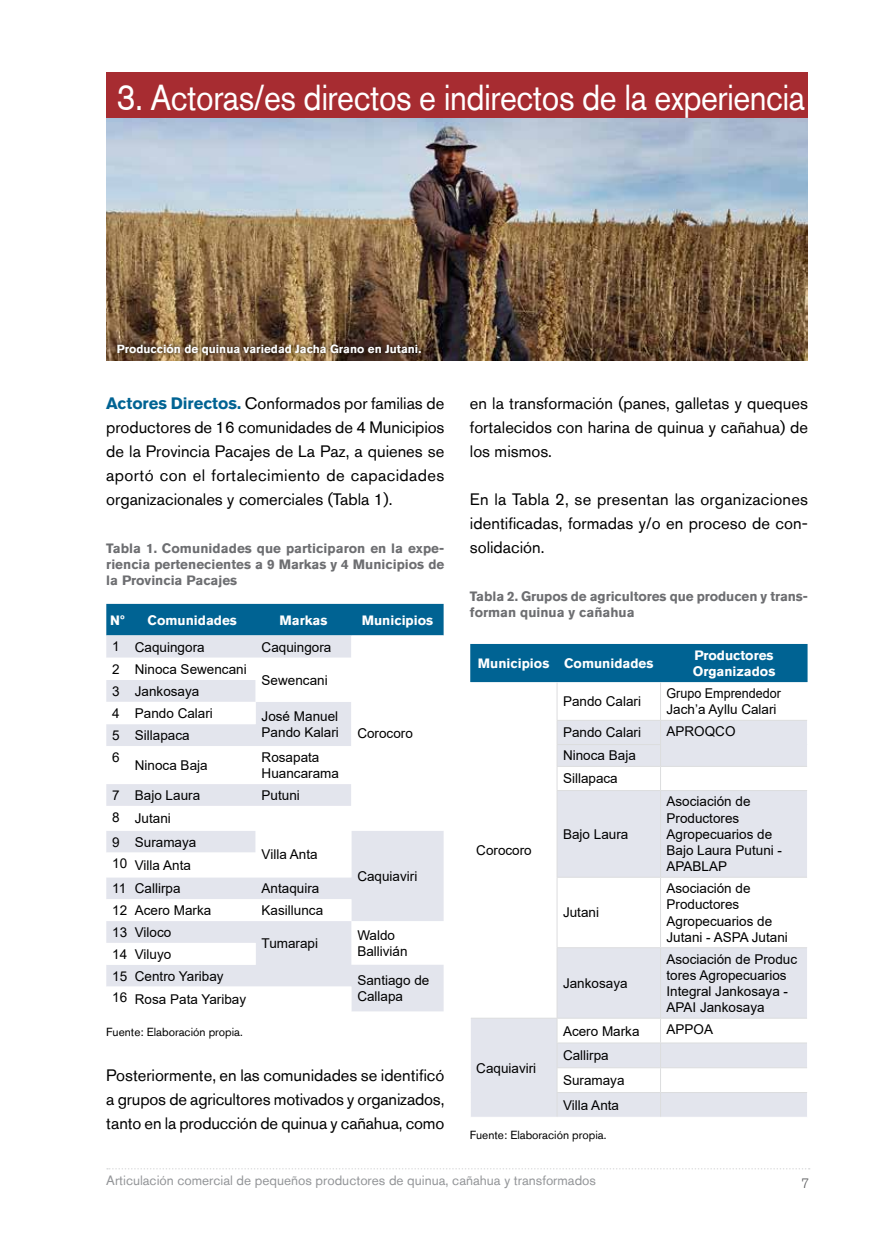
<style>
.page{position:relative;width:893px;height:1234px;background:#fff}
.page>*{position:absolute;margin:0;border:0;box-sizing:border-box;transform-origin:0 0}
.t1{font:36px "Akzidenz Grotesk Std";letter-spacing:-.015em;color:#fff;scale:.9 1}
.t2{font:16.5px/24px "Akzidenz Grotesk Std";color:#000;text-align:justify}
.t3{font:13.5px/16.2px "Arial";color:#000}
.t4{font:700 13.5px/16.2px "Akzidenz Grotesk Std";color:#6d6e71;text-align:justify}
.t5{font:13.5px "Akzidenz Grotesk Std";color:#939598}
.t6{font:700 13.5px/16.2px "Akzidenz Grotesk Std";color:#fff}
.t7{font:13.5px/16.2px "Arial";color:#000;scale:.93 1}
.t8{font:300 13.5px "Akzidenz Grotesk Std";color:#58595b}
.t9{font:11.7px "Akzidenz Grotesk Std";color:#000}
.t10{font:700 11.7px "Akzidenz Grotesk Std";color:#fff}
.s1{font-weight:700;color:#006393}
</style>
<div class="page">
<svg style="left:107px;top:1168px;width:703px;height:1px"></svg>
<img style="left:106px;top:118px;width:702px;height:242px">
<div style="left:106px;top:72px;width:702px;height:46px;background:#a72c31"></div>
<div style="left:106px;top:603px;width:338px;height:32px;background:#006393"></div>
<svg style="left:106px;top:635px;width:338px;height:376px"></svg>
<svg style="left:106px;top:805px;width:23px;height:206px"></svg>
<div style="left:470px;top:644px;width:337px;height:38px;background:#006393"></div>
<svg style="left:471px;top:720px;width:336px;height:396px;fill:#e3e5ed"></svg>
<hr style="left:557px;top:682px;width:1px;height:37px;background:#dcddde">
<hr style="left:660px;top:682px;width:1px;height:37px;background:#dcddde">
<hr style="left:557px;top:719px;width:103px;height:1px;background:#dcddde">
<hr style="left:660px;top:719px;width:147px;height:1px;background:#dcddde">
<hr style="left:557px;top:744px;width:104px;height:1px;background:#dcddde">
<hr style="left:557px;top:765px;width:103px;height:1px;background:#dcddde">
<svg style="left:557px;top:720px;width:1px;height:70px"></svg>
<hr style="left:660px;top:765px;width:147px;height:1px;background:#dcddde">
<svg style="left:660px;top:720px;width:1px;height:70px"></svg>
<hr style="left:557px;top:790px;width:103px;height:1px;background:#dcddde">
<hr style="left:557px;top:790px;width:1px;height:86px;background:#dcddde">
<hr style="left:660px;top:790px;width:147px;height:1px;background:#dcddde">
<hr style="left:660px;top:790px;width:1px;height:86px;background:#dcddde">
<hr style="left:557px;top:876px;width:103px;height:1px;background:#dcddde">
<hr style="left:557px;top:877px;width:1px;height:70px;background:#dcddde">
<hr style="left:660px;top:876px;width:147px;height:1px;background:#dcddde">
<hr style="left:660px;top:877px;width:1px;height:70px;background:#dcddde">
<hr style="left:557px;top:947px;width:103px;height:1px;background:#dcddde">
<hr style="left:557px;top:947px;width:1px;height:70px;background:#dcddde">
<hr style="left:660px;top:947px;width:147px;height:1px;background:#dcddde">
<hr style="left:660px;top:947px;width:1px;height:70px;background:#dcddde">
<hr style="left:471px;top:1017px;width:86px;height:1px;background:#dcddde">
<hr style="left:557px;top:1017px;width:103px;height:1px;background:#dcddde">
<hr style="left:660px;top:1017px;width:147px;height:1px;background:#dcddde">
<hr style="left:557px;top:1042px;width:103px;height:1px;background:#dcddde">
<hr style="left:660px;top:1042px;width:147px;height:1px;background:#dcddde">
<hr style="left:557px;top:1067px;width:103px;height:1px;background:#dcddde">
<hr style="left:660px;top:1067px;width:147px;height:1px;background:#dcddde">
<hr style="left:557px;top:1091px;width:103px;height:1px;background:#dcddde">
<svg style="left:557px;top:1018px;width:1px;height:98px"></svg>
<hr style="left:660px;top:1091px;width:147px;height:1px;background:#dcddde">
<svg style="left:660px;top:1018px;width:1px;height:98px"></svg>
<div style="left:113px;top:340px;width:312px;height:19px;background:#000;opacity:.75"></div>
<h1 class="t1" style="left:117px;top:76px;width:766px">3. Actoras/es directos e indirectos de la experiencia</h1>
<p class="t10" style="left:117px;top:342px;width:306px">Producción de quinua variedad Jacha Grano en Jutani.</p>
<p class="t2" style="left:106px;top:390px;width:340px"><span class="s1">Actores Directos.</span> Conformados por familias de productores de 16 comunidades de 4 Municipios de la Provincia Pacajes de La Paz, a quienes se aportó con el fortalecimiento de capacidades organizacionales y comerciales (Tabla 1).</p>
<p class="t4" style="left:106px;top:539px;width:340px">Tabla 1. Comunidades que participaron en la expe&shy;riencia pertenecientes a 9 Markas y 4 Municipios de la Provincia Pacajes</p>
<p class="t6" style="left:110px;top:611px;width:16px">Nº</p>
<p class="t6" style="left:148px;top:611px;width:91px">Comunidades</p>
<p class="t6" style="left:280px;top:611px;width:49px">Markas</p>
<p class="t6" style="left:362px;top:611px;width:73px">Municipios</p>
<p class="t3" style="left:112px;top:638px;width:94px">1 Caquingora</p>
<p class="t3" style="left:262px;top:638px;width:71px">Caquingora</p>
<p class="t3" style="left:112px;top:660px;width:136px">2 Ninoca Sewencani</p>
<p class="t3" style="left:112px;top:679px;width:102px;line-height:22px">3 Jankosaya<br>4 Pando Calari</p>
<p class="t3" style="left:262px;top:671px;width:68px">Sewencani</p>
<p class="t3" style="left:262px;top:707px;width:78px">José Manuel</p>
<p class="t3" style="left:112px;top:727px;width:79px">5 Sillapaca</p>
<p class="t3" style="left:262px;top:723px;width:79px">Pando Kalari</p>
<p class="t3" style="left:112px;top:748px;width:9px">6</p>
<p class="t3" style="left:135px;top:756px;width:74px">Ninoca Baja</p>
<p class="t3" style="left:262px;top:748px;width:79px">Rosapata<br>Huancarama</p>
<p class="t3" style="left:112px;top:786px;width:89px">7 Bajo Laura</p>
<p class="t3" style="left:262px;top:786px;width:40px">Putuni</p>
<p class="t3" style="left:112px;top:806px;width:86px;line-height:23.2px">8 Jutani<br>9 Suramaya</p>
<p class="t3" style="left:262px;top:845px;width:58px">Villa Anta</p>
<p class="t3" style="left:112px;top:853px;width:80px;line-height:23.2px">10 Villa Anta<br>11 Callirpa</p>
<p class="t3" style="left:262px;top:880px;width:59px">Antaquira</p>
<p class="t3" style="left:357px;top:725px;width:57px">Corocoro</p>
<p class="t3" style="left:357px;top:867px;width:62px">Caquiaviri</p>
<p class="t3" style="left:112px;top:901px;width:101px">12 Acero Marka</p>
<p class="t3" style="left:262px;top:901px;width:63px">Kasillunca</p>
<p class="t3" style="left:112px;top:923px;width:61px">13 Viloco</p>
<p class="t3" style="left:262px;top:934px;width:58px">Tumarapi</p>
<p class="t3" style="left:357px;top:926px;width:39px">Waldo</p>
<p class="t3" style="left:112px;top:945px;width:61px">14 Viluyo</p>
<p class="t3" style="left:357px;top:942px;width:52px">Ballivián</p>
<p class="t3" style="left:112px;top:967px;width:113px">15 Centro Yaribay</p>
<p class="t3" style="left:357px;top:971px;width:74px">Santiago de</p>
<p class="t3" style="left:112px;top:990px;width:135px">16 Rosa Pata Yaribay</p>
<p class="t3" style="left:357px;top:987px;width:47px">Callapa</p>
<p class="t9" style="left:106px;top:1025px;width:138px">Fuente: Elaboración propia.</p>
<p class="t2" style="left:106px;top:1062px;width:340px">Posteriormente, en las comunidades se identificó a grupos de agricultores motivados y organizados, tanto en la producción de quinua y cañahua, como</p>
<p class="t2" style="left:470px;top:390px;width:340px">en la transformación (panes, galletas y queques fortalecidos con harina de quinua y cañahua) de los mismos.</p>
<p class="t2" style="left:470px;top:486px;width:340px">En la Tabla 2, se presentan las organizaciones identificadas, formadas y/o en proceso de con&shy;solidación.</p>
<p class="t4" style="left:470px;top:587px;width:340px">Tabla 2. Grupos de agricultores que producen y trans&shy;forman quinua y cañahua</p>
<p class="t6" style="left:478px;top:655px;width:177px">Municipios Comunidades</p>
<p class="t6" style="left:693px;top:647px;width:84px">Productores<br>Organizados</p>
<p class="t3" style="left:476px;top:842px;width:57px">Corocoro</p>
<p class="t3" style="left:563px;top:693px;width:80px">Pando Calari</p>
<p class="t7" style="left:666px;top:685px;width:125px">Grupo Emprendedor<br>Jach’a Ayllu Calari</p>
<p class="t3" style="left:563px;top:724px;width:80px">Pando Calari</p>
<p class="t3" style="left:666px;top:723px;width:71px">APROQCO</p>
<p class="t3" style="left:563px;top:744px;width:74px;line-height:23px">Ninoca Baja<br>Sillapaca</p>
<p class="t3" style="left:563px;top:825px;width:67px">Bajo Laura</p>
<p class="t3" style="left:563px;top:904px;width:38px">Jutani</p>
<p class="t3" style="left:563px;top:974px;width:66px">Jankosaya</p>
<p class="t3" style="left:666px;top:793px;width:117px">Asociación de<br>Productores<br>Agropecuarios de<br>Bajo Laura Putuni -<br>APABLAP</p>
<p class="t3" style="left:666px;top:880px;width:123px">Asociación de<br>Productores<br>Agropecuarios de<br>Jutani - ASPA Jutani</p>
<p class="t3" style="left:666px;top:950px;width:132px">Asociación de Produc tores Agropecuarios<br>Integral Jankosaya -<br>APAI Jankosaya</p>
<p class="t3" style="left:563px;top:1022px;width:78px">Acero Marka</p>
<p class="t3" style="left:666px;top:1020px;width:48px">APPOA</p>
<p class="t3" style="left:563px;top:1042px;width:63px;line-height:24.8px">Callirpa<br>Suramaya<br>Villa Anta</p>
<p class="t9" style="left:470px;top:1127px;width:138px">Fuente: Elaboración propia.</p>
<p class="t3" style="left:476px;top:1059px;width:62px">Caquiaviri</p>
<p class="t5" style="left:106px;top:1171px;width:491px">Articulación comercial de pequeños productores de quinua, cañahua y transformados</p>
<p class="t8" style="left:802px;top:1174px;width:9px">7</p>
</div>
